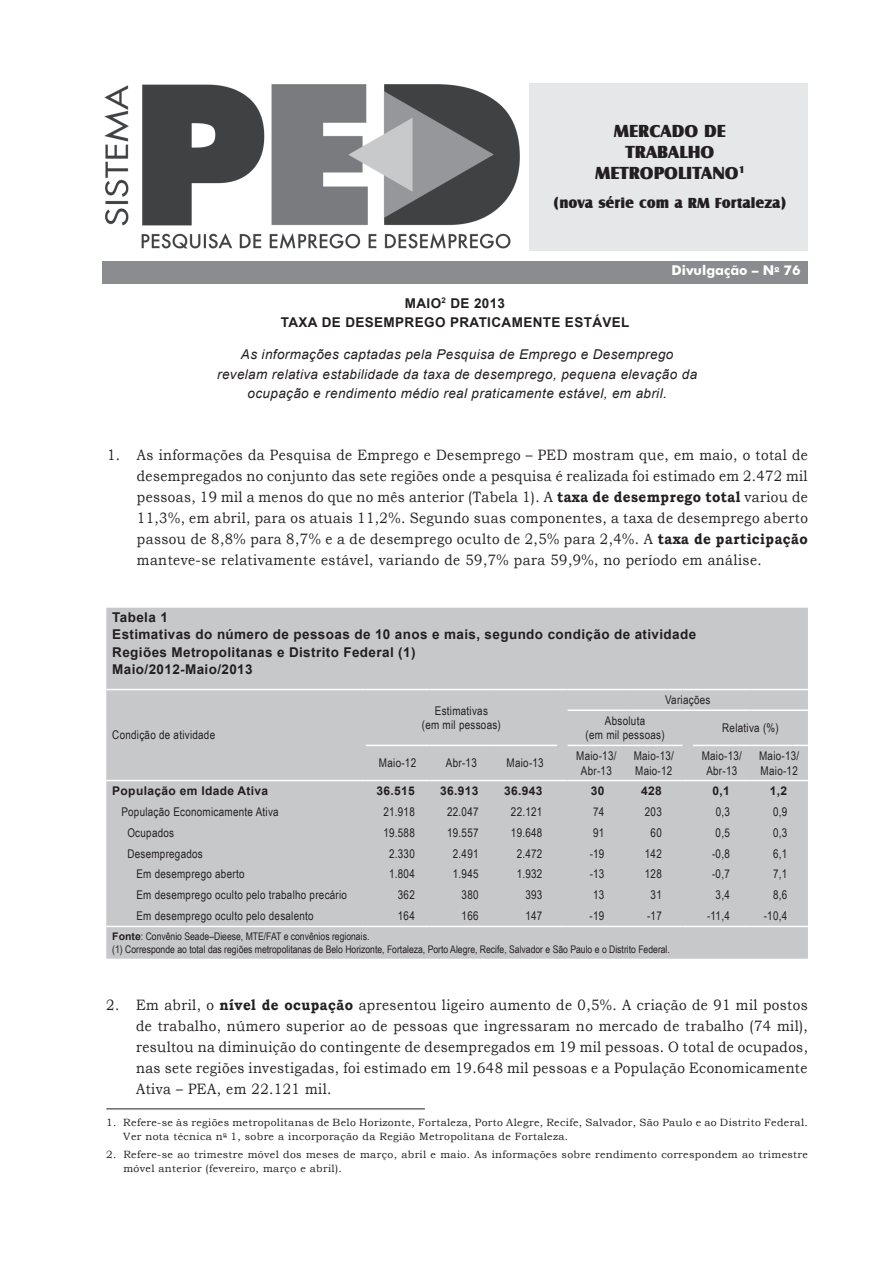
<style>
.page{position:relative;width:893px;height:1263px;background:#fff}
.page>*{position:absolute;margin:0;border:0;box-sizing:border-box;transform-origin:0 0}
.t1{font:18px/21px "Castle T Ultr";color:#231f20;text-align:center}
.t2{font:15px/21px "Bookman Old Style";letter-spacing:.03em;color:#231f20;text-align:justify;scale:.9 1}
.t3{font:15px "Castle T Ultr";color:#231f20}
.t4{font:700 13.5px/17.4px "Arial";letter-spacing:.03em;color:#231f20;text-align:center}
.t5{font:italic 13.5px/19.5px "Arial";letter-spacing:.03em;color:#231f20;text-align:center}
.t6{font:700 13.5px "Futura BT";color:#fff}
.t7{font:12px/14.4px "Arial Narrow";letter-spacing:.025em;color:#231f20;text-align:center}
.t8{font:700 12px "Arial";letter-spacing:.03em;color:#231f20}
.t9{font:10.5px/13.5px "Bookman Old Style";letter-spacing:.03em;color:#231f20}
.t10{font:10.5px/12.6px "Arial Narrow";color:#231f20}
.s1{font-weight:700}
.s2{font-family:"Arial";font-weight:700}
</style>
<div class="page">
<div style="left:102px;top:261px;width:706px;height:22px;background:#8a8c8f"></div>
<img style="left:104px;top:84px;width:416px;height:165px">
<div style="left:529px;top:83px;width:279px;height:168px;background:#e6e7e9"></div>
<div style="left:106px;top:608px;width:702px;height:351px;background:#c7c8ca"></div>
<hr style="left:106px;top:689px;width:260px;height:1px;background:#fff">
<hr style="left:106px;top:780px;width:260px;height:1px;background:#fff">
<hr style="left:366px;top:689px;width:63px;height:1px;background:#fff">
<hr style="left:429px;top:689px;width:64px;height:1px;background:#fff">
<hr style="left:493px;top:689px;width:64px;height:1px;background:#fff">
<hr style="left:568px;top:689px;width:57px;height:1px;background:#fff">
<hr style="left:625px;top:689px;width:57px;height:1px;background:#fff">
<hr style="left:693px;top:689px;width:57px;height:1px;background:#fff">
<hr style="left:750px;top:689px;width:58px;height:1px;background:#fff">
<hr style="left:568px;top:709px;width:57px;height:2px;background:#fff">
<hr style="left:625px;top:709px;width:57px;height:2px;background:#fff">
<hr style="left:693px;top:709px;width:57px;height:2px;background:#fff">
<hr style="left:750px;top:709px;width:58px;height:2px;background:#fff">
<hr style="left:366px;top:745px;width:63px;height:1px;background:#fff">
<hr style="left:429px;top:745px;width:64px;height:1px;background:#fff">
<hr style="left:493px;top:745px;width:64px;height:1px;background:#fff">
<hr style="left:568px;top:745px;width:57px;height:1px;background:#fff">
<hr style="left:625px;top:745px;width:57px;height:1px;background:#fff">
<hr style="left:693px;top:745px;width:57px;height:1px;background:#fff">
<hr style="left:750px;top:745px;width:58px;height:1px;background:#fff">
<hr style="left:366px;top:780px;width:63px;height:1px;background:#fff">
<hr style="left:429px;top:780px;width:64px;height:1px;background:#fff">
<hr style="left:493px;top:780px;width:64px;height:1px;background:#fff">
<hr style="left:568px;top:780px;width:57px;height:1px;background:#fff">
<hr style="left:625px;top:780px;width:57px;height:1px;background:#fff">
<hr style="left:693px;top:780px;width:57px;height:1px;background:#fff">
<hr style="left:750px;top:780px;width:58px;height:1px;background:#fff">
<hr style="left:106px;top:926px;width:260px;height:1px;background:#fff">
<hr style="left:366px;top:926px;width:63px;height:1px;background:#fff">
<hr style="left:429px;top:926px;width:64px;height:1px;background:#fff">
<hr style="left:493px;top:926px;width:64px;height:1px;background:#fff">
<hr style="left:568px;top:926px;width:57px;height:1px;background:#fff">
<hr style="left:625px;top:926px;width:57px;height:1px;background:#fff">
<hr style="left:693px;top:926px;width:57px;height:1px;background:#fff">
<hr style="left:750px;top:926px;width:58px;height:1px;background:#fff">
<svg style="left:682px;top:709px;width:11px;height:2px"></svg>
<hr style="left:106px;top:1108px;width:319px;height:1px;background:#231f20">
<p class="t1" style="left:595px;top:120px;width:151px">MERCADO DE<br>TRABALHO<br>METROPOLITANO<sup>1</sup></p>
<p class="t3" style="left:553px;top:194px;width:235px">(nova série com a RM Fortaleza)</p>
<p class="t4" style="left:281px;top:293px;width:350px;line-height:19.5px">MAIO<sup>2</sup> DE 2013<br>TAXA DE DESEMPREGO PRATICAMENTE ESTÁVEL</p>
<p class="t6" style="left:671px;top:262px;width:130px">Divulgação – N<sup>o</sup> 76</p>
<p class="t5" style="left:217px;top:345px;width:482px">As informações captadas pela Pesquisa de Emprego e Desemprego revelam relativa estabilidade da taxa de desemprego, pequena elevação da ocupação e rendimento médio real praticamente estável, em abril.</p>
<p class="t2" style="left:137px;top:445px;width:747px;text-indent:-30px">1. As informações da Pesquisa de Emprego e Desemprego – PED mostram que, em maio, o total de desempregados no conjunto das sete regiões onde a pesquisa é realizada foi estimado em 2.472 mil pessoas, 19 mil a menos do que no mês anterior (Tabela 1). A <span class="s1">taxa de desemprego total</span> variou de 11,3%, em abril, para os atuais 11,2%. Segundo suas componentes, a taxa de desemprego aberto passou de 8,8% para 8,7% e a de desemprego oculto de 2,5% para 2,4%. A <span class="s1">taxa de participação </span>manteve-se relativamente estável, variando de 59,7% para 59,9%, no período em análise.</p>
<p class="t4" style="left:112px;top:609px;width:585px;text-align:left">Tabela 1<br>Estimativas do número de pessoas de 10 anos e mais, segundo condição de atividade Regiões Metropolitanas e Distrito Federal (1)<br>Maio/2012-Maio/2013</p>
<p class="t7" style="left:112px;top:727px;width:104px">Condição de atividade</p>
<p class="t7" style="left:422px;top:703px;width:81px">Estimativas<br>(em mil pessoas)</p>
<p class="t7" style="left:665px;top:692px;width:47px">Variações</p>
<p class="t7" style="left:586px;top:713px;width:81px">Absoluta<br>(em mil pessoas)</p>
<p class="t7" style="left:722px;top:720px;width:58px">Relativa (%)</p>
<p class="t7" style="left:379px;top:755px;width:39px">Maio-12</p>
<p class="t7" style="left:446px;top:755px;width:32px">Abr-13</p>
<p class="t7" style="left:507px;top:755px;width:39px">Maio-13</p>
<p class="t7" style="left:576px;top:748px;width:42px">Maio-13/<br>Abr-13</p>
<p class="t7" style="left:634px;top:748px;width:42px;text-align:left">Maio-13/<br>Maio-12</p>
<p class="t7" style="left:702px;top:748px;width:42px">Maio-13/<br>Abr-13</p>
<p class="t7" style="left:759px;top:748px;width:42px;text-align:left">Maio-13/<br>Maio-12</p>
<p class="t8" style="left:112px;top:783px;width:157px">População em Idade Ativa</p>
<p class="t8" style="left:376px;top:783px;width:40px">36.515</p>
<p class="t8" style="left:440px;top:783px;width:40px">36.913</p>
<p class="t8" style="left:504px;top:783px;width:40px">36.943</p>
<p class="t8" style="left:591px;top:783px;width:15px">30</p>
<p class="t8" style="left:641px;top:783px;width:22px">428</p>
<p class="t8" style="left:712px;top:783px;width:19px">0,1</p>
<p class="t8" style="left:770px;top:783px;width:19px">1,2</p>
<p class="t7" style="left:121px;top:804px;width:159px">População Economicamente Ativa</p>
<p class="t7" style="left:383px;top:804px;width:33px">21.918</p>
<p class="t7" style="left:447px;top:804px;width:33px">22.047</p>
<p class="t7" style="left:511px;top:804px;width:33px">22.121</p>
<p class="t7" style="left:593px;top:804px;width:13px">74</p>
<p class="t7" style="left:645px;top:804px;width:18px">203</p>
<p class="t7" style="left:716px;top:804px;width:16px">0,3</p>
<p class="t7" style="left:773px;top:804px;width:16px">0,9</p>
<p class="t7" style="left:127px;top:825px;width:48px">Ocupados</p>
<p class="t7" style="left:383px;top:825px;width:33px">19.588</p>
<p class="t7" style="left:447px;top:825px;width:33px">19.557</p>
<p class="t7" style="left:511px;top:825px;width:33px">19.648</p>
<p class="t7" style="left:593px;top:825px;width:13px">91</p>
<p class="t7" style="left:651px;top:825px;width:13px">60</p>
<p class="t7" style="left:716px;top:825px;width:16px">0,5</p>
<p class="t7" style="left:773px;top:825px;width:16px">0,3</p>
<p class="t7" style="left:127px;top:846px;width:77px">Desempregados</p>
<p class="t7" style="left:389px;top:846px;width:27px">2.330</p>
<p class="t7" style="left:453px;top:846px;width:27px">2.491</p>
<p class="t7" style="left:517px;top:846px;width:27px">2.472</p>
<p class="t7" style="left:590px;top:846px;width:16px">-19</p>
<p class="t7" style="left:645px;top:846px;width:18px">142</p>
<p class="t7" style="left:712px;top:846px;width:19px">-0,8</p>
<p class="t7" style="left:773px;top:846px;width:16px">6,1</p>
<p class="t7" style="left:136px;top:866px;width:110px">Em desemprego aberto</p>
<p class="t7" style="left:389px;top:866px;width:27px">1.804</p>
<p class="t7" style="left:453px;top:866px;width:27px">1.945</p>
<p class="t7" style="left:517px;top:866px;width:27px">1.932</p>
<p class="t7" style="left:590px;top:866px;width:16px">-13</p>
<p class="t7" style="left:645px;top:866px;width:18px">128</p>
<p class="t7" style="left:712px;top:866px;width:19px">-0,7</p>
<p class="t7" style="left:773px;top:866px;width:16px">7,1</p>
<p class="t7" style="left:136px;top:887px;width:212px">Em desemprego oculto pelo trabalho precário</p>
<p class="t7" style="left:398px;top:887px;width:18px">362</p>
<p class="t7" style="left:462px;top:887px;width:18px">380</p>
<p class="t7" style="left:525px;top:887px;width:18px">393</p>
<p class="t7" style="left:593px;top:887px;width:13px">13</p>
<p class="t7" style="left:651px;top:887px;width:13px">31</p>
<p class="t7" style="left:716px;top:887px;width:16px">3,4</p>
<p class="t7" style="left:773px;top:887px;width:16px">8,6</p>
<p class="t7" style="left:136px;top:908px;width:179px">Em desemprego oculto pelo desalento</p>
<p class="t7" style="left:398px;top:908px;width:18px">164</p>
<p class="t7" style="left:462px;top:908px;width:18px">166</p>
<p class="t7" style="left:525px;top:908px;width:18px">147</p>
<p class="t7" style="left:590px;top:908px;width:16px">-19</p>
<p class="t7" style="left:647px;top:908px;width:16px">-17</p>
<p class="t7" style="left:707px;top:908px;width:24px">-11,4</p>
<p class="t7" style="left:764px;top:908px;width:25px">-10,4</p>
<p class="t10" style="left:112px;top:930px;width:559px"><span class="s2">Fonte</span>: Convênio Seade–Dieese, MTE/FAT e convênios regionais.<br>(1) Corresponde ao total das regiões metropolitanas de Belo Horizonte, Fortaleza, Porto Alegre, Recife, Salvador e São Paulo e o Distrito Federal.</p>
<p class="t2" style="left:136px;top:994px;width:748px;text-indent:-30px">2. Em abril, o <span class="s1">nível de ocupação</span> apresentou ligeiro aumento de 0,5%. A criação de 91 mil postos de trabalho, número superior ao de pessoas que ingressaram no mercado de trabalho (74 mil), resultou na diminuição do contingente de desempregados em 19 mil pessoas. O total de ocupados, nas sete regiões investigadas, foi estimado em 19.648 mil pessoas e a População Economicamente Ativa – PEA, em 22.121 mil.</p>
<p class="t9" style="left:123px;top:1116px;width:686px;text-indent:-17px">1. Refere-se às regiões metropolitanas de Belo Horizonte, Fortaleza, Porto Alegre, Recife, Salvador, São Paulo e ao Distrito Federal.<br>Ver nota técnica n<sup>o</sup> 1, sobre a incorporação da Região Metropolitana de Fortaleza.</p>
<p class="t9" style="left:123px;top:1148px;width:686px;text-indent:-17px">2. Refere-se ao trimestre móvel dos meses de março, abril e maio. As informações sobre rendimento correspondem ao trimestre móvel anterior (fevereiro, março e abril).</p>
</div>
